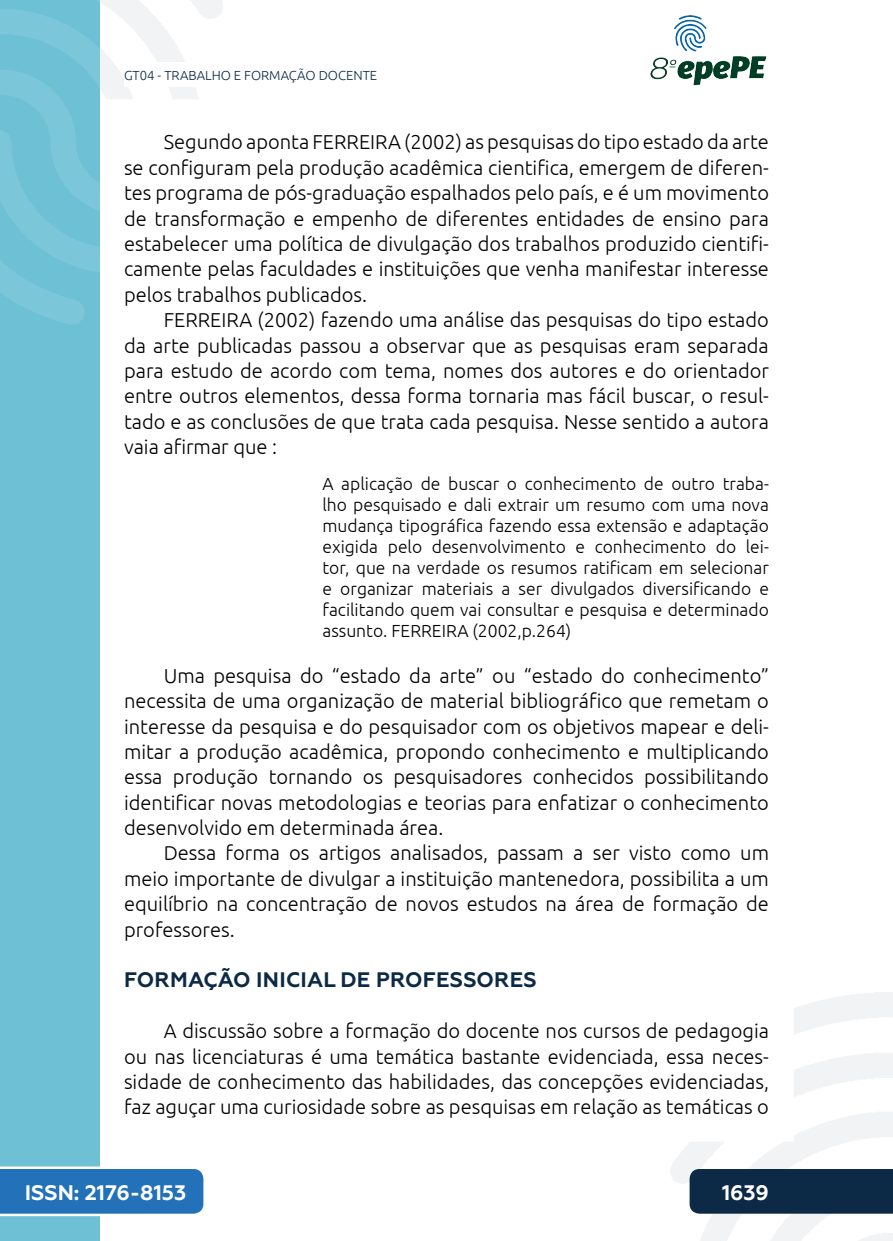
<style>
.page{position:relative;width:893px;height:1241px;background:#fff}
.page>*{position:absolute;margin:0;border:0;box-sizing:border-box;transform-origin:0 0}
._13_SUBTÍTULO_2{font:700 21px "Geometria";letter-spacing:.01em;color:#0c2a46}
.t1{font:700 21px "Geometria";color:#fff}
._5_CORPO{font:300 20.12px/25.4px "Ubuntu";color:#000;text-align:justify}
._8_CITACAO{font:300 17.5px/21px "Ubuntu";color:#000;text-align:justify}
.t2{font:300 13.12px "Ubuntu";color:#0c2a46}
</style>
<div class="page">
<svg style="left:670px;top:992px;width:223px;height:248px"></svg>
<svg style="left:99px;top:0;width:124px;height:324px"></svg>
<img style="left:650px;top:15px;width:117px;height:71px">
<div style="left:0;top:0;width:99px;height:1240px;background:#6ec0d5"></div>
<svg style="left:0;top:0;width:99px;height:325px"></svg>
<svg style="left:0;top:1166px;width:203px;height:49px;background:#367dbf"></svg>
<div style="left:690px;top:1168px;width:203px;height:45px;background:#0c2a46"></div>
<div style="left:124px;top:62px;width:516px;height:25px;background:#fff"></div>
<p class="t2" style="left:124px;top:67px;width:255px">GT04 - TRABALHO E FORMAÇÃO DOCENTE</p>
<p class="_5_CORPO" style="left:124px;top:129px;width:646px;text-indent:40px">Segundo aponta FERREIRA (2002) as pesquisas do tipo estado da arte se configuram pela produção acadêmica cientifica, emergem de diferen&shy;tes programa de pós-graduação espalhados pelo país, e é um movimento de transformação e empenho de diferentes entidades de ensino para estabelecer uma política de divulgação dos trabalhos produzido cientifi&shy;camente pelas faculdades e instituições que venha manifestar interesse pelos trabalhos publicados.</p>
<p class="_5_CORPO" style="left:124px;top:307px;width:646px;text-indent:40px">FERREIRA (2002) fazendo uma análise das pesquisas do tipo estado da arte publicadas passou a observar que as pesquisas eram separada para estudo de acordo com tema, nomes dos autores e do orientador entre outros elementos, dessa forma tornaria mas fácil buscar, o resul&shy;tado e as conclusões de que trata cada pesquisa. Nesse sentido a autora vaia afirmar que :</p>
<p class="_8_CITACAO" style="left:322px;top:473px;width:448px">A aplicação de buscar o conhecimento de outro traba&shy;lho pesquisado e dali extrair um resumo com uma nova mudança tipográfica fazendo essa extensão e adaptação exigida pelo desenvolvimento e conhecimento do lei&shy;tor, que na verdade os resumos ratificam em selecionar e organizar materiais a ser divulgados diversificando e facilitando quem vai consultar e pesquisa e determinado assunto. FERREIRA (2002,p.264)</p>
<p class="_5_CORPO" style="left:124px;top:662px;width:646px;text-indent:40px">Uma pesquisa do “estado da arte” ou “estado do conhecimento” necessita de uma organização de material bibliográfico que remetam o interesse da pesquisa e do pesquisador com os objetivos mapear e deli&shy;mitar a produção acadêmica, propondo conhecimento e multiplicando essa produção tornando os pesquisadores conhecidos possibilitando identificar novas metodologias e teorias para enfatizar o conhecimento desenvolvido em determinada área.</p>
<p class="_5_CORPO" style="left:124px;top:840px;width:646px;text-indent:40px">Dessa forma os artigos analisados, passam a ser visto como um meio importante de divulgar a instituição mantenedora, possibilita a um equilíbrio na concentração de novos estudos na área de formação de professores.</p>
<p class="_13_SUBTÍTULO_2" style="left:124px;top:967px;width:414px">FORMAÇÃO INICIAL DE PROFESSORES</p>
<p class="_5_CORPO" style="left:124px;top:1017px;width:646px;text-indent:40px">A discussão sobre a formação do docente nos cursos de pedagogia ou nas licenciaturas é uma temática bastante evidenciada, essa neces&shy;sidade de conhecimento das habilidades, das concepções evidenciadas, faz aguçar uma curiosidade sobre as pesquisas em relação as temáticas o</p>
<p class="t1" style="left:25px;top:1179px;width:163px">ISSN: 2176-8153</p>
<p class="t1" style="left:722px;top:1179px;width:48px">1639</p>
</div>
